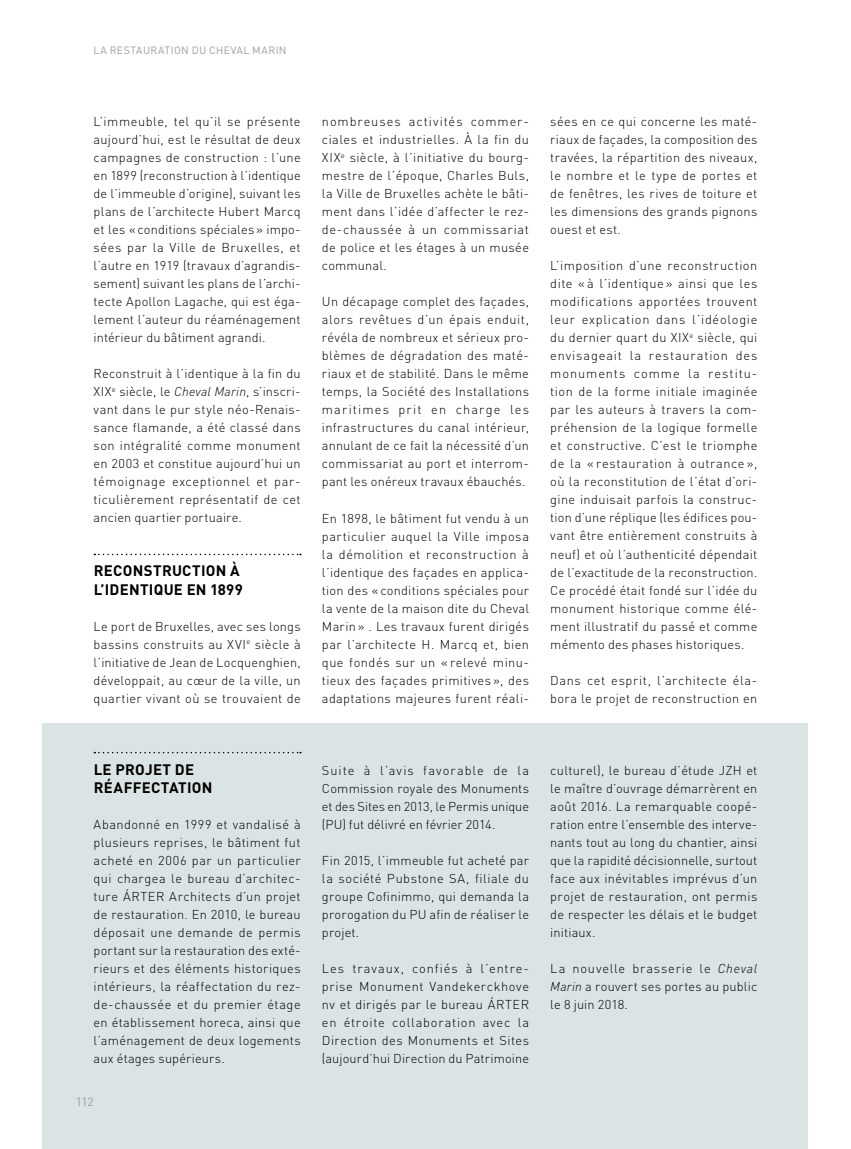
<style>
.page{position:relative;width:851px;height:1149px;background:#fff}
.page>*{position:absolute;margin:0;border:0;box-sizing:border-box;transform-origin:0 0}
.t1{font:700 15px/18px "DINOT";letter-spacing:.02em;color:#000}
.t2{font:300 12.75px/18px "DINOT";letter-spacing:.02em;color:#000;text-align:justify}
.t3{font:12px "DINOT";color:#9d9d9c}
.t4{font:10.5px "DINOT";letter-spacing:.04em;color:#9d9d9c}
.s1{font-style:italic}
</style>
<div class="page">
<svg style="left:94px;top:553px;width:207px;height:2px"></svg>
<div style="left:43px;top:723px;width:765px;height:425px;background:#dbe4e4"></div>
<svg style="left:94px;top:751px;width:207px;height:2px"></svg>
<p class="t4" style="left:94px;top:44px;width:145px">LA RESTAURATION DU CHEVAL</p>
<p class="t4" style="left:252px;top:44px;width:36px">MARIN</p>
<p class="t2" style="left:94px;top:112px;width:208px">L’immeuble, tel qu’il se présente aujourd’hui, est le résultat de deux campagnes de construction : l’une en 1899 (reconstruction à l’identique de l’immeuble d’origine), suivant les plans de l’architecte Hubert Marcq et les «conditions spéciales» impo&shy;sées par la Ville de Bruxelles, et l’autre en 1919 (travaux d’agrandis&shy;sement) suivant les plans de l’archi&shy;tecte Apollon Lagache, qui est éga&shy;lement l’auteur du réaménagement intérieur du bâtiment agrandi.</p>
<p class="t2" style="left:94px;top:364px;width:208px">Reconstruit à l’identique à la fin du XIX<sup>e</sup> siècle, le <span class="s1">Cheval Marin</span>, s’inscri&shy;vant dans le pur style néo-Renais&shy;sance flamande, a été classé dans son intégralité comme monument en 2003 et constitue aujourd’hui un témoignage exceptionnel et par&shy;ticulièrement représentatif de cet ancien quartier portuaire.</p>
<p class="t1" style="left:94px;top:561px;width:151px">RECONSTRUCTION À<br>L’IDENTIQUE EN 1899</p>
<p class="t2" style="left:94px;top:616px;width:208px">Le port de Bruxelles, avec ses longs bassins construits au XVI<sup>e</sup> siècle à l’initiative de Jean de Locquenghien, développait, au cœur de la ville, un quartier vivant où se trouvaient de</p>
<p class="t2" style="left:322px;top:112px;width:208px">nombreuses activités commer&shy;ciales et industrielles. À la fin du XIX<sup>e</sup> siècle, à l’initiative du bourg&shy;mestre de l’époque, Charles Buls, la Ville de Bruxelles achète le bâti&shy;ment dans l’idée d’affecter le rez&shy;de-chaussée à un commissariat de police et les étages à un musée communal.</p>
<p class="t2" style="left:322px;top:292px;width:208px">Un décapage complet des façades, alors revêtues d’un épais enduit, révéla de nombreux et sérieux pro&shy;blèmes de dégradation des maté&shy;riaux et de stabilité. Dans le même temps, la Société des Installations maritimes prit en charge les infrastructures du canal intérieur, annulant de ce fait la nécessité d’un commissariat au port et interrom&shy;pant les onéreux travaux ébauchés.</p>
<p class="t2" style="left:322px;top:508px;width:208px">En 1898, le bâtiment fut vendu à un particulier auquel la Ville imposa la démolition et reconstruction à l’identique des façades en applica&shy;tion des « conditions spéciales pour la vente de la maison dite du Cheval Marin » . Les travaux furent dirigés par l’architecte H. Marcq et, bien que fondés sur un « relevé minu&shy;tieux des façades primitives », des adaptations majeures furent réali-</p>
<p class="t2" style="left:550px;top:112px;width:208px">sées en ce qui concerne les maté&shy;riaux de façades, la composition des travées, la répartition des niveaux, le nombre et le type de portes et de fenêtres, les rives de toiture et les dimensions des grands pignons ouest et est.</p>
<p class="t2" style="left:550px;top:256px;width:208px">L’imposition d’une reconstruction dite « à l’identique » ainsi que les modifications apportées trouvent leur explication dans l’idéologie du dernier quart du XIX<sup>e</sup> siècle, qui envisageait la restauration des monuments comme la restitu&shy;tion de la forme initiale imaginée par les auteurs à travers la com&shy;préhension de la logique formelle et constructive. C’est le triomphe de la « restauration à outrance », où la reconstitution de l’état d’ori&shy;gine induisait parfois la construc&shy;tion d’une réplique (les édifices pou&shy;vant être entièrement construits à neuf) et où l’authenticité dépendait de l’exactitude de la reconstruction.<br>Ce procédé était fondé sur l’idée du monument historique comme élé&shy;ment illustratif du passé et comme mémento des phases historiques.</p>
<p class="t2" style="left:550px;top:670px;width:208px">Dans cet esprit, l’architecte éla&shy;bora le projet de reconstruction en</p>
<p class="t1" style="left:94px;top:759px;width:120px">LE PROJET DE<br>RÉAFFECTATION</p>
<p class="t2" style="left:94px;top:814px;width:208px">Abandonné en 1999 et vandalisé à plusieurs reprises, le bâtiment fut acheté en 2006 par un particulier qui chargea le bureau d’architec&shy;ture ÁRTER Architects d’un projet de restauration. En 2010, le bureau déposait une demande de permis portant sur la restauration des exté&shy;rieurs et des éléments historiques intérieurs, la réaffectation du rez&shy;de-chaussée et du premier étage en établissement horeca, ainsi que l’aménagement de deux logements aux étages supérieurs.</p>
<p class="t3" style="left:76px;top:1094px;width:19px">112</p>
<p class="t2" style="left:322px;top:760px;width:208px">Suite à l’avis favorable de la Commission royale des Monuments et des Sites en 2013, le Permis unique (PU) fut délivré en février 2014.</p>
<p class="t2" style="left:322px;top:850px;width:208px">Fin 2015, l’immeuble fut acheté par la société Pubstone SA, filiale du groupe Cofinimmo, qui demanda la prorogation du PU afin de réaliser le projet.</p>
<p class="t2" style="left:322px;top:958px;width:208px">Les travaux, confiés à l’entre&shy;prise Monument Vandekerckhove nv et dirigés par le bureau ÁRTER en étroite collaboration avec la Direction des Monuments et Sites (aujourd’hui Direction du Patrimoine</p>
<p class="t2" style="left:550px;top:760px;width:208px">culturel), le bureau d’étude JZH et le maître d’ouvrage démarrèrent en août 2016. La remarquable coopé&shy;ration entre l’ensemble des interve&shy;nants tout au long du chantier, ainsi que la rapidité décisionnelle, surtout face aux inévitables imprévus d’un projet de restauration, ont permis de respecter les délais et le budget initiaux.</p>
<p class="t2" style="left:550px;top:958px;width:208px">La nouvelle brasserie le <span class="s1">Cheval Marin</span> a rouvert ses portes au public le 8 juin 2018.</p>
</div>
